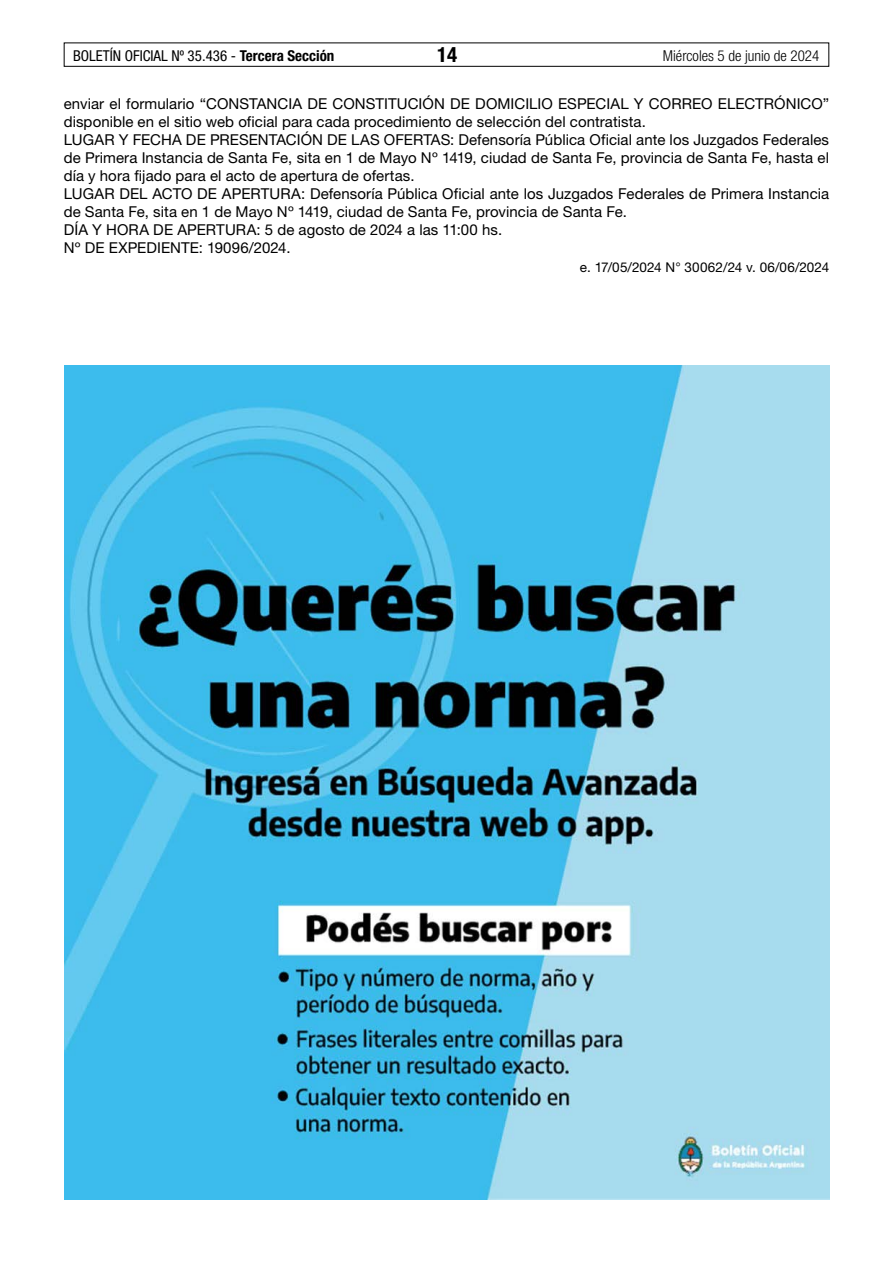
<style>
.page{position:relative;width:893px;height:1263px;background:#fff}
.page>*{position:absolute;margin:0;border:0;box-sizing:border-box;transform-origin:0 0}
.t1{font:700 condensed 21px "Helvetica Neue LT Std";color:#000}
.t2{font:15px/18px "Helvetica Neue LT Std";letter-spacing:.005em;color:#000}
.t3{font:condensed 15px "Helvetica Neue LT Std";color:#000}
.t4{font:300 condensed 15px "Helvetica Neue LT Std";color:#000}
.t5{font:13.5px "Helvetica Neue LT Std";letter-spacing:.01em;color:#000}
.s1{font-weight:700}
</style>
<div class="page">
<div style="left:64px;top:43px;width:765px;height:24px;border:1px solid #000"></div>
<img style="left:65px;top:366px;width:764px;height:833px">
<p class="t3" style="left:73px;top:47px;width:263px">BOLETÍN OFICIAL Nº 35.436 - <span class="s1">Tercera Sección</span></p>
<h1 class="t1" style="left:437px;top:42px;width:22px">14</h1>
<p class="t4" style="left:663px;top:47px;width:158px">Miércoles 5 de junio de 2024</p>
<p class="t2" style="left:64px;top:94px;width:767px">enviar el formulario “CONSTANCIA DE CONSTITUCIÓN DE DOMICILIO ESPECIAL Y CORREO ELECTRÓNICO” disponible en el sitio web oficial para cada procedimiento de selección del contratista.<br>LUGAR Y FECHA DE PRESENTACIÓN DE LAS OFERTAS: Defensoría Pública Oficial ante los Juzgados Federales de Primera Instancia de Santa Fe, sita en 1 de Mayo Nº 1419, ciudad de Santa Fe, provincia de Santa Fe, hasta el día y hora fijado para el acto de apertura de ofertas.<br>LUGAR DEL ACTO DE APERTURA: Defensoría Pública Oficial ante los Juzgados Federales de Primera Instancia de Santa Fe, sita en 1 de Mayo Nº 1419, ciudad de Santa Fe, provincia de Santa Fe.<br>DÍA Y HORA DE APERTURA: 5 de agosto de 2024 a las 11:00 hs.<br>Nº DE EXPEDIENTE: 19096/2024.</p>
<p class="t5" style="left:580px;top:259px;width:251px">e. 17/05/2024 N° 30062/24 v. 06/06/2024</p>
</div>
